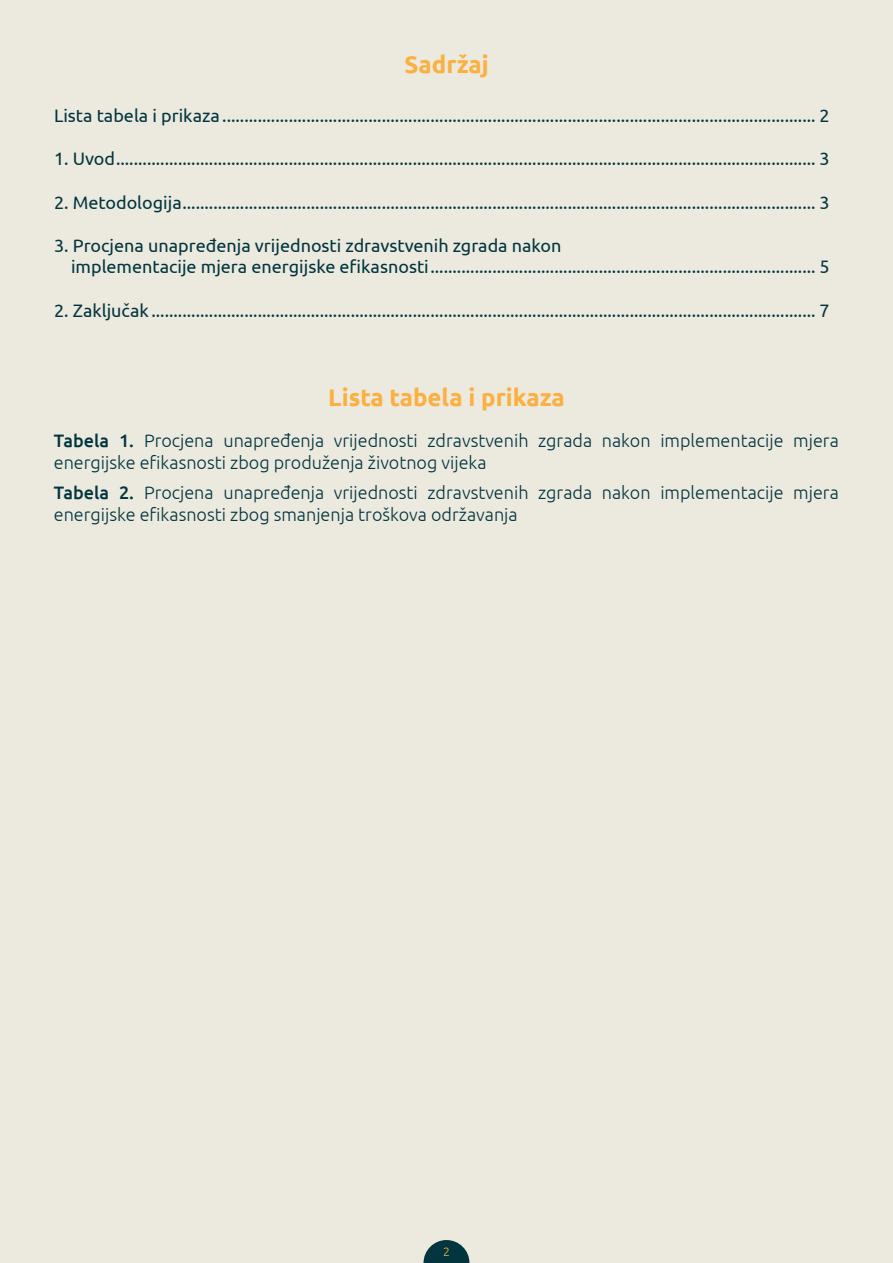
<style>
.page{position:relative;width:893px;height:1263px;background:#ece9df}
.page>*{position:absolute;margin:0;border:0;box-sizing:border-box;transform-origin:0 0}
.t1{font:700 24px "Ubuntu";color:#fbb040}
.t2{font:18px "Ubuntu";color:#02353e}
.t3{font:300 18px/21.6px "Ubuntu";color:#02353e}
.t4{font:300 12px "Ubuntu";color:#fbb040}
.s1{font-weight:500}
</style>
<div class="page">
<svg style="left:423px;top:1240px;width:46px;height:23px"></svg>
<p class="t1" style="left:404px;top:50px;width:86px">Sadržaj</p>
<p class="t2" style="left:54px;top:105px;width:777px">Lista tabela i prikaza...................................................................................................................................... 2</p>
<p class="t2" style="left:54px;top:148px;width:777px">1. Uvod.............................................................................................................................................................. 3</p>
<p class="t2" style="left:54px;top:191px;width:777px">2. Metodologija............................................................................................................................................... 3</p>
<p class="t2" style="left:54px;top:234px;width:509px">3. Procjena unapređenja vrijednosti zdravstvenih zgrada nakon</p>
<p class="t2" style="left:71px;top:256px;width:760px">implementacije mjera energijske efikasnosti....................................................................................... 5</p>
<p class="t2" style="left:54px;top:299px;width:777px">2. Zaključak ...................................................................................................................................................... 7</p>
<p class="t1" style="left:328px;top:382px;width:238px">Lista tabela i prikaza</p>
<p class="t3" style="left:54px;top:430px;width:786px"><span class="s1">Tabela 1.</span> Procjena unapređenja vrijednosti zdravstvenih zgrada nakon implementacije mjera energijske efikasnosti zbog produženja životnog vijeka</p>
<p class="t3" style="left:54px;top:481px;width:786px"><span class="s1">Tabela 2.</span> Procjena unapređenja vrijednosti zdravstvenih zgrada nakon implementacije mjera energijske efikasnosti zbog smanjenja troškova održavanja</p>
<p class="t4" style="left:443px;top:1244px;width:8px">2</p>
</div>
